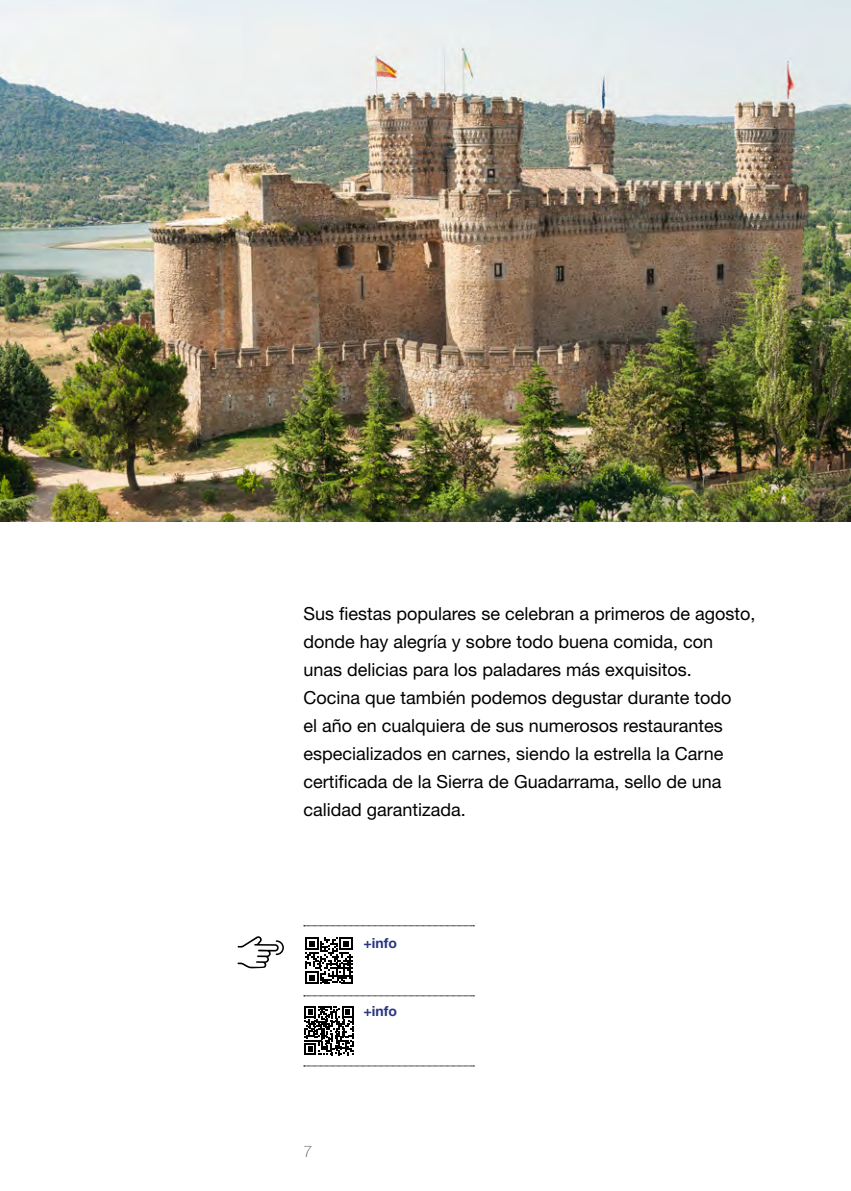
<style>
.page{position:relative;width:851px;height:1191px;background:#fff}
.page>*{position:absolute;margin:0;border:0;box-sizing:border-box;transform-origin:0 0}
.t1{font:18px/28px "Helvetica Neue LT Std";color:#000}
.t2{font:100 16px "Helvetica Neue LT Std";color:#575756}
.t3{font:700 14px "Helvetica Neue LT Std";color:#283583}
</style>
<div class="page">
<img style="left:0;top:0;width:850px;height:522px">
<svg style="left:305px;top:937px;width:47px;height:47px"></svg>
<svg style="left:237px;top:936px;width:47px;height:32px"></svg>
<svg style="left:304px;top:925px;width:170px;height:1px"></svg>
<svg style="left:304px;top:1006px;width:49px;height:49px"></svg>
<svg style="left:304px;top:995px;width:170px;height:1px"></svg>
<svg style="left:304px;top:1065px;width:170px;height:1px"></svg>
<p class="t1" style="left:303px;top:599px;width:453px">Sus fiestas populares se celebran a primeros de agosto, donde hay alegría y sobre todo buena comida, con unas delicias para los paladares más exquisitos.<br>Cocina que también podemos degustar durante todo<br>el año en cualquiera de sus numerosos restaurantes especializados en carnes, siendo la estrella la Carne certificada de la Sierra de Guadarrama, sello de una calidad garantizada.</p>
<p class="t3" style="left:363px;top:934px;width:35px">+info</p>
<p class="t2" style="left:303px;top:1142px;width:10px">7</p>
<p class="t3" style="left:363px;top:1001px;width:35px">+info</p>
</div>
